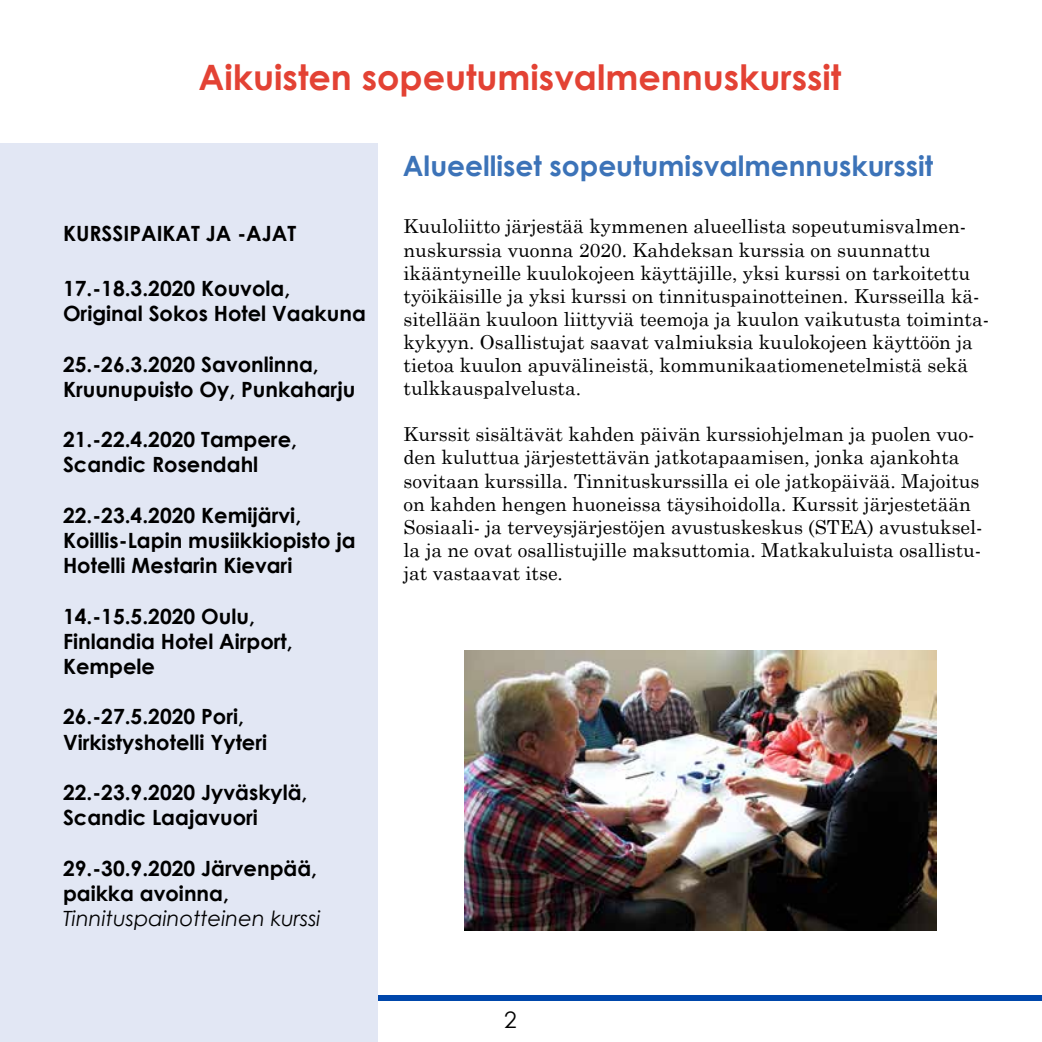
<style>
.page{position:relative;width:1042px;height:1042px;background:#fff}
.page>*{position:absolute;margin:0;border:0;box-sizing:border-box;transform-origin:0 0}
.t1{font:700 35px "Century Gothic";color:#e34234}
.t2{font:700 28px "Century Gothic";color:#3c73b8}
.t3{font:22.75px "Century Gothic";color:#000}
.t4{font:700 21px/25.2px "Century Gothic";color:#000}
.t5{font:italic 21px "Century Gothic";color:#000}
.t6{font:19.25px/23.1px "Century Schoolbook";color:#000}
</style>
<div class="page">
<div style="left:0;top:995px;width:1042px;height:5px;background:#0047ab"></div>
<div style="left:0;top:144px;width:378px;height:898px;background:#e2e7f4"></div>
<img style="left:465px;top:651px;width:472px;height:279px">
<h1 class="t1" style="left:199px;top:50px;width:644px">Aikuisten sopeutumisvalmennuskurssit</h1>
<p class="t4" style="left:63px;top:220px;width:235px">KURSSIPAIKAT JA -AJAT</p>
<p class="t4" style="left:63px;top:275px;width:304px">17.-18.3.2020 Kouvola,<br>Original Sokos Hotel Vaakuna</p>
<p class="t4" style="left:63px;top:350px;width:294px">25.-26.3.2020 Savonlinna,<br>Kruunupuisto Oy, Punkaharju</p>
<p class="t4" style="left:63px;top:426px;width:235px">21.-22.4.2020 Tampere,<br>Scandic Rosendahl</p>
<p class="t4" style="left:63px;top:502px;width:294px">22.-23.4.2020 Kemijärvi,<br>Koillis-Lapin musiikkiopisto ja<br>Hotelli Mestarin Kievari</p>
<p class="t4" style="left:63px;top:602px;width:231px">14.-15.5.2020 Oulu,<br>Finlandia Hotel Airport,<br>Kempele</p>
<p class="t4" style="left:63px;top:703px;width:206px">26.-27.5.2020 Pori,<br>Virkistyshotelli Yyteri</p>
<p class="t4" style="left:63px;top:779px;width:246px">22.-23.9.2020 Jyväskylä,<br>Scandic Laajavuori</p>
<p class="t4" style="left:63px;top:854px;width:256px">29.-30.9.2020 Järvenpää, paikka avoinna,</p>
<p class="t5" style="left:63px;top:904px;width:259px">Tinnituspainotteinen kurssi</p>
<h2 class="t2" style="left:403px;top:145px;width:532px">Alueelliset sopeutumisvalmennuskurssit</h2>
<p class="t6" style="left:403px;top:213px;width:587px">Kuuloliitto järjestää kymmenen alueellista sopeutumisvalmen&shy;nuskurssia vuonna 2020. Kahdeksan kurssia on suunnattu ikääntyneille kuulokojeen käyttäjille, yksi kurssi on tarkoitettu työikäisille ja yksi kurssi on tinnituspainotteinen. Kursseilla kä&shy;sitellään kuuloon liittyviä teemoja ja kuulon vaikutusta toiminta&shy;kykyyn. Osallistujat saavat valmiuksia kuulokojeen käyttöön ja tietoa kuulon apuvälineistä, kommunikaatiomenetelmistä sekä tulkkauspalvelusta.</p>
<p class="t6" style="left:403px;top:421px;width:580px">Kurssit sisältävät kahden päivän kurssiohjelman ja puolen vuo&shy;den kuluttua järjestettävän jatkotapaamisen, jonka ajankohta sovitaan kurssilla. Tinnituskurssilla ei ole jatkopäivää. Majoitus on kahden hengen huoneissa täysihoidolla. Kurssit järjestetään Sosiaali- ja terveysjärjestöjen avustuskeskus (STEA) avustuksel&shy;la ja ne ovat osallistujille maksuttomia. Matkakuluista osallistu&shy;jat vastaavat itse.</p>
<p class="t3" style="left:504px;top:1004px;width:14px">2</p>
</div>
